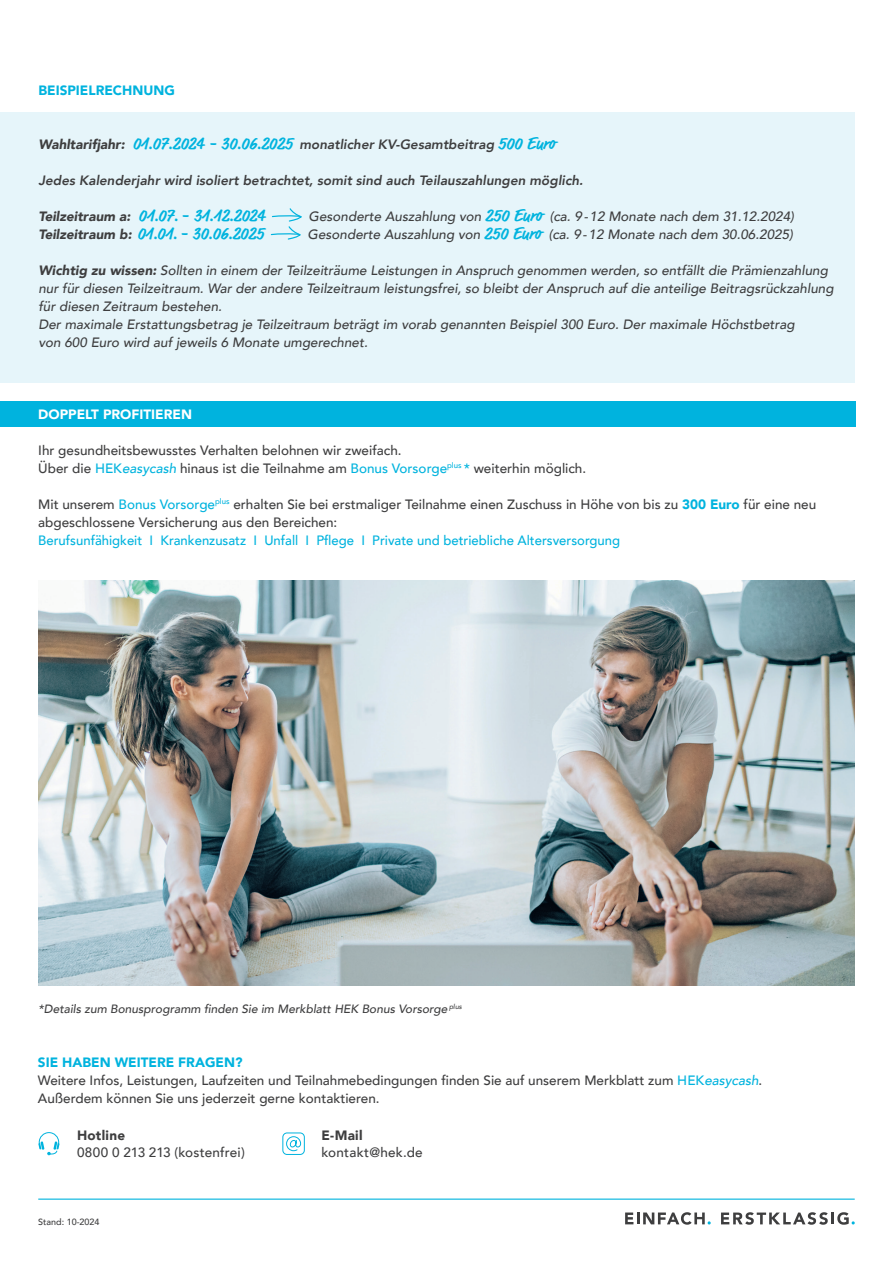
<style>
.page{position:relative;width:893px;height:1263px;background:#fff}
.page>*{position:absolute;margin:0;border:0;box-sizing:border-box;transform-origin:0 0}
.t1{font:700 18px "Market Pro";color:#00b3de}
.t2{font:italic 500 13.5px/18px "Avenir";color:#3e3e3f}
.t3{font:500 13.5px/18px "Avenir";color:#3e3e3f}
.t4{font:500 13.5px "Avenir";color:#00b3de}
.t5{font:italic 800 13.5px "Avenir";color:#3e3e3f}
.t6{font:900 13.5px "Avenir";color:#fff}
.t7{font:900 13.5px "Avenir";color:#00b3de}
.t8{font:500 13.5px "Avenir";letter-spacing:.02em;color:#3e3e3f}
.t9{font:900 13.5px "Avenir";letter-spacing:.02em;color:#3e3e3f}
.t10{font:italic 500 12px "Avenir";color:#3e3e3f}
.t11{font:500 9px "Avenir";color:#3e3e3f}
.s1{font-family:"Avenir";font-weight:900;font-style:italic;font-size:13.5px;color:#3e3e3f}
.s2{font-family:"Avenir";font-weight:800;font-style:italic;font-size:13.5px;color:#3e3e3f}
.s3{font-family:"Market Pro";font-weight:700;font-style:normal;font-size:18px;color:#00b3de}
.s4{font-weight:900}
.s5{color:#00b3de}
.s6{font-style:italic;color:#00b3de}
.s7{font-weight:900;color:#00b3de}
</style>
<div class="page">
<div style="left:0;top:401px;width:856px;height:26px;background:#00b3de"></div>
<div style="left:0;top:113px;width:855px;height:270px;background:#e6f5fa"></div>
<svg style="left:270px;top:208px;width:32px;height:32px"></svg>
<hr style="left:38px;top:1198px;width:817px;height:2px;background:#00b4de">
<svg style="left:625px;top:1212px;width:86px;height:13px"></svg>
<svg style="left:721px;top:1212px;width:134px;height:13px"></svg>
<svg style="left:282px;top:1132px;width:23px;height:23px"></svg>
<img style="left:38px;top:581px;width:817px;height:404px">
<svg style="left:38px;top:1132px;width:22px;height:23px"></svg>
<p class="t7" style="left:38px;top:78px;width:138px">BEISPIELRECHNUNG</p>
<h1 class="t1" style="left:38px;top:130px;width:518px"><span class="s1">Wahltarifjahr:</span> 01.07.2024 - 30.06.2025 <span class="s2">monatlicher KV-Gesamtbeitrag</span> 500 Euro</h1>
<p class="t5" style="left:38px;top:172px;width:546px">Jedes Kalenderjahr wird isoliert betrachtet, somit sind auch Teilauszahlungen möglich.</p>
<h1 class="t1" style="left:38px;top:202px;width:228px"><span class="s1">Teilzeitraum a:</span> 01.07. - 31.12.2024</h1>
<p class="t2" style="left:309px;top:207px;width:487px">Gesonderte Auszahlung von <span class="s3">250 Euro</span> (ca. 9-12 Monate nach dem 31.12.2024)</p>
<h1 class="t1" style="left:38px;top:220px;width:227px"><span class="s1">Teilzeitraum b:</span> 01.01. - 30.06.2025</h1>
<p class="t2" style="left:308px;top:225px;width:487px">Gesonderte Auszahlung von <span class="s3">250 Euro</span> (ca. 9-12 Monate nach dem 30.06.2025)</p>
<p class="t2" style="left:38px;top:261px;width:797px"><span class="s4">Wichtig zu wissen:</span> Sollten in einem der Teilzeiträume Leistungen in Anspruch genommen werden, so entfällt die Prämienzahlung nur für diesen Teilzeitraum. War der andere Teilzeitraum leistungsfrei, so bleibt der Anspruch auf die anteilige Beitragsrückzahlung für diesen Zeitraum bestehen.<br>Der maximale Erstattungsbetrag je Teilzeitraum beträgt im vorab genannten Beispiel 300 Euro. Der maximale Höchstbetrag<br>von 600 Euro wird auf jeweils 6 Monate umgerechnet.</p>
<p class="t6" style="left:38px;top:402px;width:155px">DOPPELT PROFITIEREN</p>
<p class="t3" style="left:38px;top:440px;width:549px">Ihr gesundheitsbewusstes Verhalten belohnen wir zweifach.<br>Über die <span class="s5">HEK</span><span class="s6">easycash</span> hinaus ist die Teilnahme am <span class="s5">Bonus Vorsorge</span><sup>plus</sup> <span class="s5">*</span> weiterhin möglich.</p>
<p class="t3" style="left:38px;top:494px;width:779px">Mit unserem <span class="s5">Bonus Vorsorge</span><sup>plus</sup> erhalten Sie bei erstmaliger Teilnahme einen Zuschuss in Höhe von bis zu <span class="s7">300 Euro</span> für eine neu abgeschlossene Versicherung aus den Bereichen:</p>
<p class="t4" style="left:38px;top:528px;width:583px">Berufsunfähigkeit I Krankenzusatz I Unfall I Pflege I Private und betriebliche Altersversorgung</p>
<p class="t10" style="left:38px;top:1001px;width:425px">*Details zum Bonusprogramm finden Sie im Merkblatt HEK Bonus Vorsorge <sup>plus</sup></p>
<p class="t3" style="left:38px;top:1052px;width:726px"><span class="s7">SIE HABEN WEITERE FRAGEN?<br></span>Weitere Infos, Leistungen, Laufzeiten und Teilnahmebedingungen finden Sie auf unserem Merkblatt zum <span class="s5">HEK</span><span class="s6">easycash</span>.<br>Außerdem können Sie uns jederzeit gerne kontaktieren.</p>
<p class="t9" style="left:77px;top:1124px;width:50px">Hotline</p>
<p class="t3" style="left:77px;top:1142px;width:169px">0800 0 213 213 (kostenfrei)</p>
<p class="t9" style="left:321px;top:1124px;width:43px">E-Mail</p>
<p class="t8" style="left:321px;top:1140px;width:103px">kontakt@hek.de</p>
<p class="t11" style="left:38px;top:1214px;width:63px">Stand: 10-2024</p>
</div>
